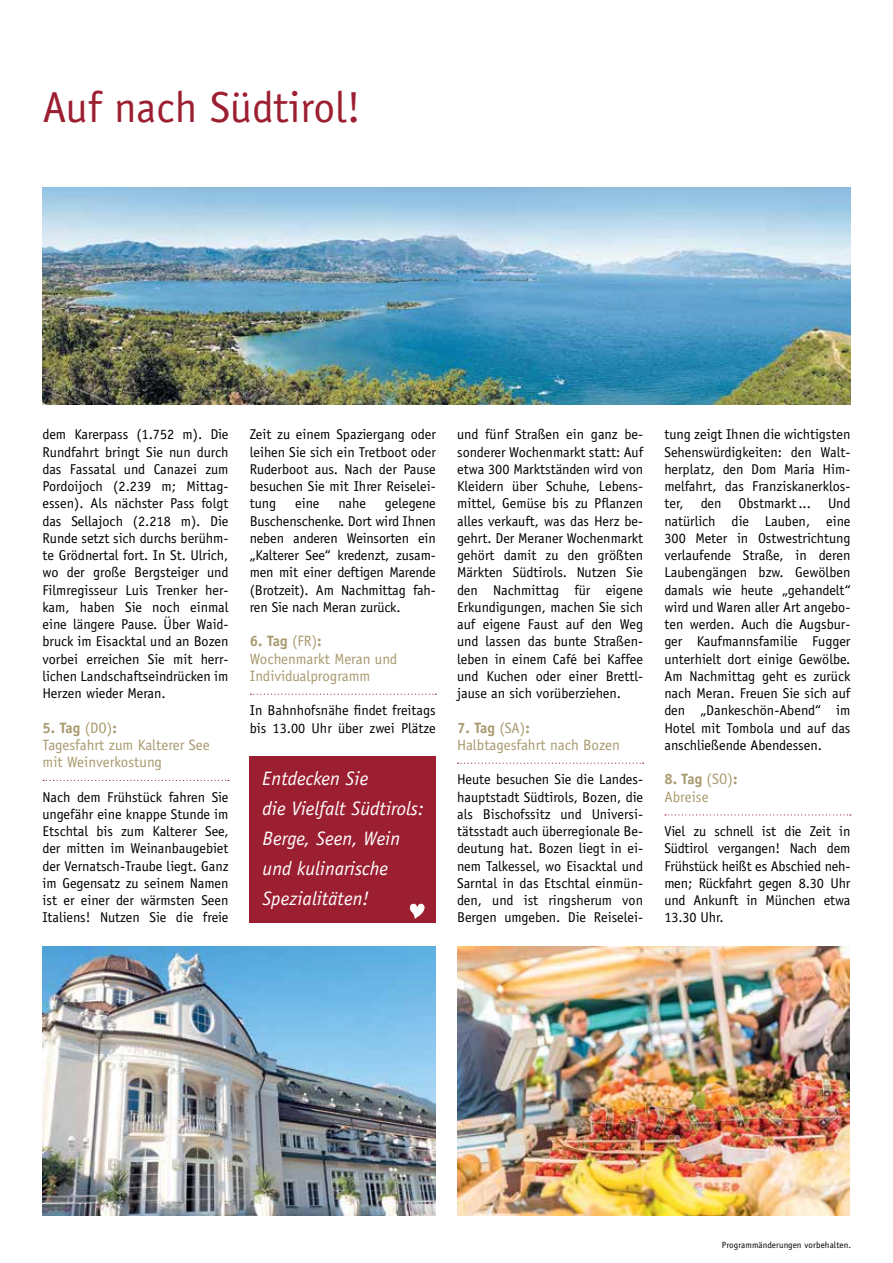
<style>
.page{position:relative;width:893px;height:1263px;background:#fff}
.page>*{position:absolute;margin:0;border:0;box-sizing:border-box;transform-origin:0 0}
.t1{font:43.5px "Officina Sans";color:#9c1f31}
.t2{font:italic 19.5px/30px "Officina Sans";color:#fff}
.t3{font:15px/17.2px "Officina Sans";color:#a8996e}
.t4{font:14.25px/17.2px "Officina Sans";color:#000;text-align:justify}
.t5{font:9px "Officina Sans";letter-spacing:.01em;color:#000}
.s1{font-weight:700}
</style>
<div class="page">
<img style="left:457px;top:946px;width:392px;height:270px">
<svg style="left:43px;top:780px;width:186px;height:1px"></svg>
<svg style="left:250px;top:694px;width:186px;height:1px"></svg>
<svg style="left:458px;top:763px;width:186px;height:1px"></svg>
<svg style="left:665px;top:814px;width:186px;height:1px"></svg>
<div style="left:250px;top:756px;width:186px;height:166px;background:#9c1f31"></div>
<svg style="left:409px;top:903px;width:16px;height:16px"></svg>
<img style="left:43px;top:188px;width:807px;height:217px">
<img style="left:43px;top:946px;width:393px;height:270px">
<h1 class="t1" style="left:43px;top:82px;width:320px">Auf nach Südtirol!</h1>
<p class="t4" style="left:43px;top:426px;width:188px">dem Karerpass (1.752 m). Die Rundfahrt bringt Sie nun durch das Fassatal und Canazei zum Pordoijoch (2.239 m; Mittag&shy;essen). Als nächster Pass folgt das Sellajoch (2.218 m). Die Runde setzt sich durchs berühm&shy;te Grödnertal fort. In St. Ulrich, wo der große Bergsteiger und Filmregisseur Luis Trenker her&shy;kam, haben Sie noch einmal eine längere Pause. Über Waid&shy;bruck im Eisacktal und an Bozen vorbei erreichen Sie mit herr&shy;lichen Landschaftseindrücken im Herzen wieder Meran.</p>
<p class="t3" style="left:43px;top:719px;width:169px"><span class="s1">5. Tag</span> (DO)<span class="s1">:<br></span>Tagesfahrt zum Kalterer See mit Weinverkostung</p>
<p class="t4" style="left:43px;top:788px;width:188px">Nach dem Frühstück fahren Sie ungefähr eine knappe Stunde im Etschtal bis zum Kalterer See, der mitten im Weinanbaugebiet der Vernatsch-Traube liegt. Ganz im Gegensatz zu seinem Namen ist er einer der wärmsten Seen Italiens! Nutzen Sie die freie</p>
<p class="t4" style="left:250px;top:426px;width:188px">Zeit zu einem Spaziergang oder leihen Sie sich ein Tretboot oder Ruderboot aus. Nach der Pause besuchen Sie mit Ihrer Reiselei&shy;tung</p>
<p class="t4" style="left:250px;top:495px;width:188px;text-indent:135px">gelegene Buschenschenke. Dort wird Ihnen neben anderen Weinsorten ein „Kalterer See“ kredenzt, zusam&shy;men mit einer deftigen Marende (Brotzeit). Am Nachmittag fah&shy;ren Sie nach Meran zurück.</p>
<p class="t3" style="left:250px;top:633px;width:149px"><span class="s1">6. Tag</span> (FR)<span class="s1">:<br></span>Wochenmarkt Meran und<br>Individualprogramm</p>
<p class="t4" style="left:250px;top:702px;width:188px">In Bahnhofsnähe findet freitags bis 13.00 Uhr über zwei Plätze</p>
<p class="t4" style="left:295px;top:495px;width:26px">eine</p>
<p class="t4" style="left:338px;top:495px;width:29px">nahe</p>
<h2 class="t2" style="left:263px;top:763px;width:163px">Entdecken Sie<br>die Vielfalt Südtirols:<br>Berge, Seen, Wein und kulinarische<br>Spezialitäten!</h2>
<p class="t4" style="left:457px;top:426px;width:188px">und fünf Straßen ein ganz be&shy;sonderer Wochenmarkt statt: Auf etwa 300 Marktständen wird von Kleidern über Schuhe, Lebens&shy;mittel, Gemüse bis zu Pflanzen alles verkauft, was das Herz be&shy;gehrt. Der Meraner Wochenmarkt gehört damit zu den größten Märkten Südtirols. Nutzen Sie den Nachmittag für eigene Erkundigungen, machen Sie sich auf eigene Faust auf den Weg und lassen das bunte Straßen&shy;leben in einem Café bei Kaffee und Kuchen oder einer Brettl&shy;jause an sich vorüberziehen.</p>
<p class="t3" style="left:457px;top:719px;width:164px"><span class="s1">7. Tag</span> (SA)<span class="s1">:<br></span>Halbtagesfahrt nach Bozen</p>
<p class="t4" style="left:457px;top:771px;width:188px">Heute besuchen Sie die Landes&shy;hauptstadt Südtirols, Bozen, die als Bischofssitz und Universi&shy;tätsstadt auch überregionale Be&shy;deutung hat. Bozen liegt in ei&shy;nem Talkessel, wo Eisacktal und Sarntal in das Etschtal einmün&shy;den, und ist ringsherum von Bergen umgeben. Die Reiselei-</p>
<p class="t4" style="left:664px;top:426px;width:188px">tung zeigt Ihnen die wichtigsten Sehenswürdigkeiten: den Walt&shy;herplatz, den Dom Maria Him&shy;melfahrt, das Franziskanerklos&shy;ter, den Obstmarkt... Und natürlich die Lauben, eine 300 Meter in Ostwestrichtung verlaufende Straße, in deren Laubengängen bzw. Gewölben damals wie heute „gehandelt“ wird und Waren aller Art angebo&shy;ten werden. Auch die Augsbur&shy;ger Kaufmannsfamilie Fugger unterhielt dort einige Gewölbe.<br>Am Nachmittag geht es zurück nach Meran. Freuen Sie sich auf den „Dankeschön-Abend“ im Hotel mit Tombola und auf das anschließende Abendessen.</p>
<p class="t3" style="left:664px;top:771px;width:75px"><span class="s1">8. Tag</span> (SO)<span class="s1">:<br></span>Abreise</p>
<p class="t4" style="left:664px;top:823px;width:188px">Viel zu schnell ist die Zeit in Südtirol vergangen! Nach dem Frühstück heißt es Abschied neh&shy;men; Rückfahrt gegen 8.30 Uhr und Ankunft in München etwa 13.30 Uhr.</p>
<p class="t5" style="left:722px;top:1239px;width:131px">Programmänderungen vorbehalten.</p>
</div>
